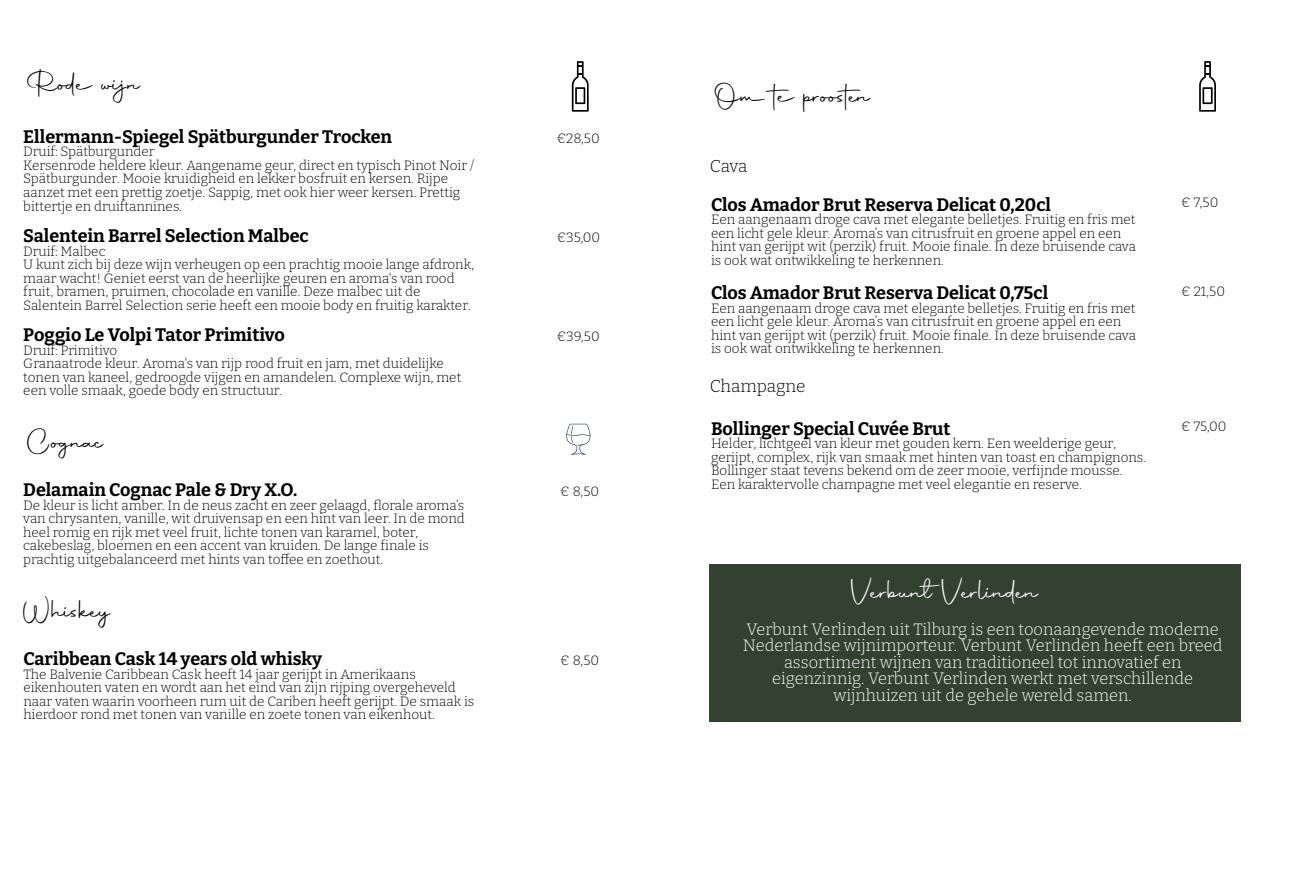
<style>
.page{position:relative;width:1292px;height:894px;background:#fff}
.page>*{position:absolute;margin:0;border:0;box-sizing:border-box;transform-origin:0 0}
.t1{font:29.7px "Autography";color:#fefefe}
.t2{font:28.65px "Autography";color:#000}
.t3{font:700 18px "Bitter";color:#000}
.t4{font:300 17.25px "Bitter";color:#000}
.t5{font:300 16.5px/16.5px "Bitter";color:#fefefe;text-align:center}
.t6{font:300 13.5px/13.5px "Bitter";color:#000}
</style>
<div class="page">
<svg style="left:572px;top:61px;width:17px;height:51px"></svg>
<svg style="left:1199px;top:61px;width:17px;height:51px"></svg>
<div style="left:709px;top:563px;width:531px;height:158px;background:#334131"></div>
<svg style="left:566px;top:423px;width:24px;height:31px"></svg>
<h2 class="t2" style="left:27px;top:69px;width:115px">Rode wijn</h2>
<h3 class="t3" style="left:23px;top:126px;width:370px">Ellermann-Spiegel Spätburgunder Trocken</h3>
<p class="t6" style="left:23px;top:145px;width:452px">Druif: Spätburgunder<br>Kersenrode heldere kleur. Aangename geur, direct en typisch Pinot Noir / Spätburgunder. Mooie kruidigheid en lekker bosfruit en kersen. Rijpe aanzet met een prettig zoetje. Sappig, met ook hier weer kersen. Prettig bittertje en druiftannines.</p>
<h3 class="t3" style="left:23px;top:225px;width:287px">Salentein Barrel Selection Malbec</h3>
<p class="t6" style="left:23px;top:244px;width:452px">Druif: Malbec<br>U kunt zich bij deze wijn verheugen op een prachtig mooie lange afdronk, maar wacht! Geniet eerst van de heerlijke geuren en aroma's van rood fruit, bramen, pruimen, chocolade en vanille. Deze malbec uit de Salentein Barrel Selection serie heeft een mooie body en fruitig karakter.</p>
<h3 class="t3" style="left:23px;top:324px;width:263px">Poggio Le Volpi Tator Primitivo</h3>
<p class="t6" style="left:23px;top:343px;width:439px">Druif: Primitivo<br>Granaatrode kleur. Aroma's van rijp rood fruit en jam, met duidelijke tonen van kaneel, gedroogde vijgen en amandelen. Complexe wijn, met een volle smaak, goede body en structuur.</p>
<h2 class="t2" style="left:27px;top:426px;width:79px">Cognac</h2>
<h3 class="t3" style="left:23px;top:479px;width:275px">Delamain Cognac Pale &amp; Dry X.O.</h3>
<p class="t6" style="left:23px;top:498px;width:443px">De kleur is licht amber. In de neus zacht en zeer gelaagd, florale aroma’s van chrysanten, vanille, wit druivensap en een hint van leer. In de mond heel romig en rijk met veel fruit, lichte tonen van karamel, boter, cakebeslag, bloemen en een accent van kruiden. De lange finale is prachtig uitgebalanceerd met hints van toffee en zoethout.</p>
<h2 class="t2" style="left:23px;top:595px;width:89px">Whiskey</h2>
<h3 class="t3" style="left:23px;top:648px;width:300px">Caribbean Cask 14 years old whisky</h3>
<p class="t6" style="left:23px;top:667px;width:452px">The Balvenie Caribbean Cask heeft 14 jaar gerijpt in Amerikaans eikenhouten vaten en wordt aan het eind van zijn rijping overgeheveld naar vaten waarin voorheen rum uit de Cariben heeft gerijpt. De smaak is hierdoor rond met tonen van vanille en zoete tonen van eikenhout.</p>
<p class="t6" style="left:556px;top:132px;width:45px">€28,50</p>
<p class="t6" style="left:556px;top:231px;width:45px">€35,00</p>
<p class="t6" style="left:556px;top:330px;width:45px">€39,50</p>
<p class="t6" style="left:560px;top:485px;width:41px">€ 8,50</p>
<p class="t6" style="left:560px;top:653px;width:41px">€ 8,50</p>
<h2 class="t2" style="left:714px;top:80px;width:158px">Om te proosten</h2>
<p class="t4" style="left:710px;top:156px;width:39px">Cava</p>
<h3 class="t3" style="left:711px;top:194px;width:341px">Clos Amador Brut Reserva Delicat 0,20cl</h3>
<p class="t6" style="left:711px;top:213px;width:426px">Een aangenaam droge cava met elegante belletjes. Fruitig en fris met een licht gele kleur. Aroma’s van citrusfruit en groene appel en een hint van gerijpt wit (perzik) fruit. Mooie finale. In deze bruisende cava is ook wat ontwikkeling te herkennen.</p>
<h3 class="t3" style="left:711px;top:282px;width:339px">Clos Amador Brut Reserva Delicat 0,75cl</h3>
<p class="t6" style="left:711px;top:301px;width:426px">Een aangenaam droge cava met elegante belletjes. Fruitig en fris met een licht gele kleur. Aroma’s van citrusfruit en groene appel en een hint van gerijpt wit (perzik) fruit. Mooie finale. In deze bruisende cava is ook wat ontwikkeling te herkennen.</p>
<p class="t4" style="left:710px;top:375px;width:97px">Champagne</p>
<h3 class="t3" style="left:711px;top:417px;width:241px">Bollinger Special Cuvée Brut</h3>
<p class="t6" style="left:711px;top:436px;width:436px">Helder, lichtgeel van kleur met gouden kern. Een weelderige geur, gerijpt, complex, rijk van smaak met hinten van toast en champignons.<br>Bollinger staat tevens bekend om de zeer mooie, verfijnde mousse.<br>Een karaktervolle champagne met veel elegantie en reserve.</p>
<h1 class="t1" style="left:850px;top:575px;width:190px">VerbuntVerlinden</h1>
<p class="t6" style="left:1181px;top:196px;width:39px">€ 7,50</p>
<p class="t6" style="left:1181px;top:284px;width:46px">€ 21,50</p>
<p class="t6" style="left:1181px;top:419px;width:47px">€ 75,00</p>
<p class="t5" style="left:743px;top:620px;width:481px">Verbunt Verlinden uit Tilburg is een toonaangevende moderne Nederlandse wijnimporteur. Verbunt Verlinden heeft een breed assortiment wijnen van traditioneel tot innovatief en eigenzinnig. Verbunt Verlinden werkt met verschillende wijnhuizen uit de gehele wereld samen.</p>
</div>
